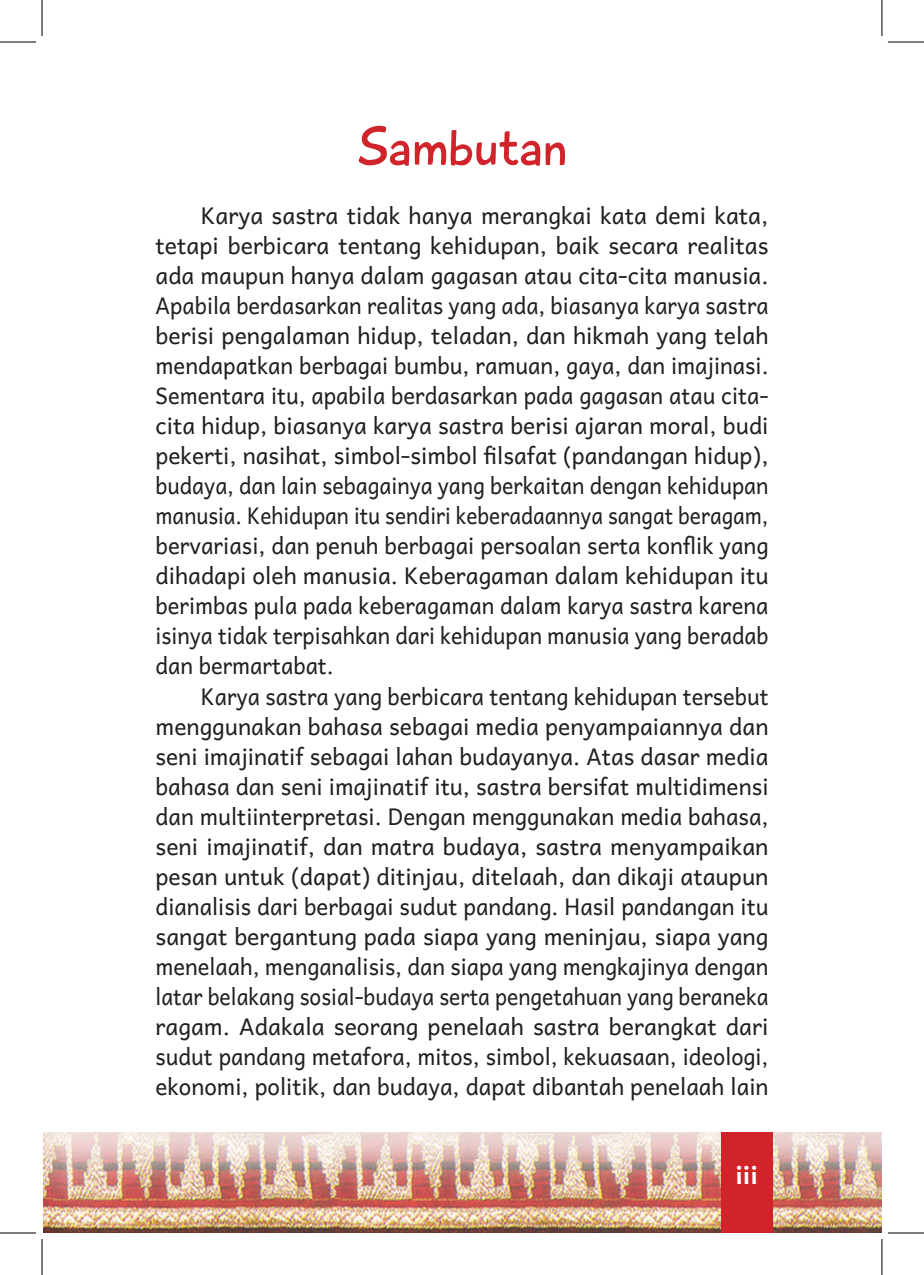
<style>
.page{position:relative;width:924px;height:1275px;background:#fff}
.page>*{position:absolute;margin:0;border:0;box-sizing:border-box;transform-origin:0 0}
.t1{font:56px "Playtime With Hot Toddies";color:#d1232a}
.t2{font:700 24px "Andika New Basic";color:#fff}
.t3{font:23px/30px "Andika New Basic";color:#231f20;text-align:justify}
.t4{font:23px/30px "Andika New Basic";color:#231f20;text-align:justify;scale:.95 1}
</style>
<div class="page">
<img style="left:43px;top:1132px;width:838px;height:101px">
<div style="left:720px;top:1132px;width:51px;height:101px;background:#d1232a"></div>
<hr style="left:0;top:42px;width:36px;height:1px;background:#000">
<hr style="left:887px;top:42px;width:36px;height:1px;background:#000">
<hr style="left:0;top:1232px;width:36px;height:1px;background:#000">
<hr style="left:887px;top:1232px;width:36px;height:1px;background:#000">
<hr style="left:42px;top:0;width:1px;height:36px;background:#000">
<hr style="left:42px;top:1239px;width:1px;height:36px;background:#000">
<hr style="left:881px;top:0;width:1px;height:36px;background:#000">
<hr style="left:881px;top:1239px;width:1px;height:36px;background:#000">
<h1 class="t1" style="left:356px;top:113px;width:212px">Sambutan</h1>
<p class="t3" style="left:155px;top:197px;width:614px;text-indent:45px">Karya sastra tidak hanya merangkai kata demi kata, tetapi berbicara tentang kehidupan, baik secara realitas ada maupun hanya dalam gagasan atau cita-cita manusia.<br>Apabila berdasarkan realitas yang ada, biasanya karya sastra berisi pengalaman hidup, teladan, dan hikmah yang telah mendapatkan berbagai bumbu, ramuan, gaya, dan imajinasi.<br>Sementara itu, apabila berdasarkan pada gagasan atau cita&shy;cita hidup, biasanya karya sastra berisi ajaran moral, budi pekerti, nasihat, simbol-simbol filsafat (pandangan hidup), budaya, dan lain sebagainya yang berkaitan dengan kehidupan manusia. Kehidupan itu sendiri keberadaannya sangat beragam, bervariasi, dan penuh berbagai persoalan serta konflik yang dihadapi oleh manusia. Keberagaman dalam kehidupan itu berimbas pula pada keberagaman dalam karya sastra karena isinya tidak terpisahkan dari kehidupan manusia yang beradab dan bermartabat.</p>
<p class="t4" style="left:155px;top:677px;width:646px;text-indent:45px">Karya sastra yang berbicara tentang kehidupan tersebut menggunakan bahasa sebagai media penyampaiannya dan seni imajinatif sebagai lahan budayanya. Atas dasar media bahasa dan seni imajinatif itu, sastra bersifat multidimensi dan multiinterpretasi. Dengan menggunakan media bahasa, seni imajinatif, dan matra budaya, sastra menyampaikan pesan untuk (dapat) ditinjau, ditelaah, dan dikaji ataupun dianalisis dari berbagai sudut pandang. Hasil pandangan itu sangat bergantung pada siapa yang meninjau, siapa yang menelaah, menganalisis, dan siapa yang mengkajinya dengan latar belakang sosial-budaya serta pengetahuan yang beraneka ragam. Adakala seorang penelaah sastra berangkat dari sudut pandang metafora, mitos, simbol, kekuasaan, ideologi, ekonomi, politik, dan budaya, dapat dibantah penelaah lain</p>
<p class="t2" style="left:735px;top:1153px;width:24px">iii</p>
</div>
